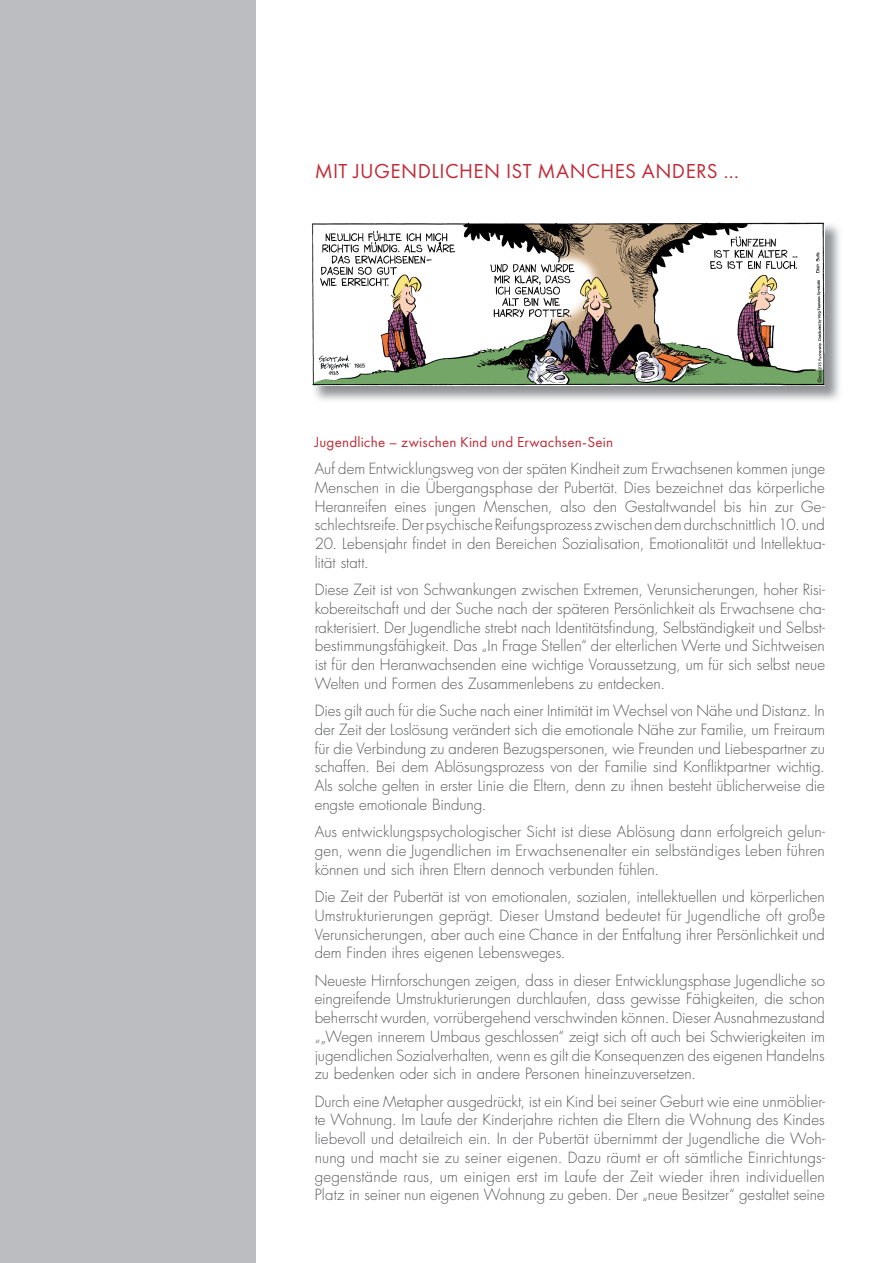
<style>
.page{position:relative;width:893px;height:1263px;background:#fff}
.page>*{position:absolute;margin:0;border:0;box-sizing:border-box;transform-origin:0 0}
.t1{font:21px "Futura PT";letter-spacing:.02em;color:#bf2b37}
.t2{font:300 15px/18.8px "Futura";color:#57585a;text-align:justify}
.t3{font:15px "Futura PT";letter-spacing:.01em;color:#bf2b37}
</style>
<div class="page">
<div style="left:0;top:0;width:255px;height:1263px;background:#bcbdc0"></div>
<img style="left:314px;top:224px;width:526px;height:177px">
<img style="left:311px;top:222px;width:514px;height:164px">
<h1 class="t1" style="left:315px;top:158px;width:426px">MIT JUGENDLICHEN IST MANCHES ANDERS …</h1>
<p class="t3" style="left:315px;top:433px;width:300px">Jugendliche – zwischen Kind und Erwachsen-Sein</p>
<p class="t2" style="left:315px;top:459px;width:512px">Auf dem Entwicklungsweg von der späten Kindheit zum Erwachsenen kommen junge Menschen in die Übergangsphase der Pubertät. Dies bezeichnet das körperliche Heranreifen eines jungen Menschen, also den Gestaltwandel bis hin zur Ge&shy;schlechtsreife. Der psychische Reifungsprozess zwischen dem durchschnittlich 10. und</p>
<p class="t2" style="left:315px;top:534px;width:512px">20. Lebensjahr findet in den Bereichen Sozialisation, Emotionalität und Intellektua&shy;lität statt.</p>
<p class="t2" style="left:315px;top:580px;width:512px">Diese Zeit ist von Schwankungen zwischen Extremen, Verunsicherungen, hoher Risi&shy;kobereitschaft und der Suche nach der späteren Persönlichkeit als Erwachsene cha&shy;rakterisiert. Der Jugendliche strebt nach Identitätsfindung, Selbständigkeit und Selbst&shy;bestimmungsfähigkeit. Das</p>
<p class="t2" style="left:315px;top:637px;width:512px;text-indent:173px">In Frage Stellen“ der elterlichen Werte und Sichtweisen ist für den Heranwachsenden eine wichtige Voraussetzung, um für sich selbst neue Welten und Formen des Zusammenlebens zu entdecken.</p>
<p class="t2" style="left:315px;top:701px;width:512px">Dies gilt auch für die Suche nach einer Intimität im Wechsel von Nähe und Distanz. In der Zeit der Loslösung verändert sich die emotionale Nähe zur Familie, um Freiraum für die Verbindung zu anderen Bezugspersonen, wie Freunden und Liebespartner zu schaffen. Bei dem Ablösungsprozess von der Familie sind Konfliktpartner wichtig.<br>Als solche gelten in erster Linie die Eltern, denn zu ihnen besteht üblicherweise die engste emotionale Bindung.</p>
<p class="t2" style="left:315px;top:822px;width:512px">Aus entwicklungspsychologischer Sicht ist diese Ablösung dann erfolgreich gelun&shy;gen, wenn die Jugendlichen im Erwachsenenalter ein selbständiges Leben führen können und sich ihren Eltern dennoch verbunden fühlen.</p>
<p class="t2" style="left:315px;top:887px;width:512px">Die Zeit der Pubertät ist von emotionalen, sozialen, intellektuellen und körperlichen Umstrukturierungen geprägt. Dieser Umstand bedeutet für Jugendliche oft große Verunsicherungen, aber auch eine Chance in der Entfaltung ihrer Persönlichkeit und dem Finden ihres eigenen Lebensweges.</p>
<p class="t2" style="left:315px;top:971px;width:512px">Neueste Hirnforschungen zeigen, dass in dieser Entwicklungsphase Jugendliche so eingreifende Umstrukturierungen durchlaufen, dass gewisse Fähigkeiten, die schon beherrscht wurden, vorrübergehend verschwinden können. Dieser Ausnahmezustand</p>
<p class="t2" style="left:315px;top:1036px;width:7px">“</p>
<p class="t2" style="left:482px;top:646px;width:7px">“</p>
<p class="t2" style="left:315px;top:1027px;width:512px;text-indent:6px">„Wegen innerem Umbaus geschlossen“ zeigt sich oft auch bei Schwierigkeiten im jugendlichen Sozialverhalten, wenn es gilt die Konsequenzen des eigenen Handelns zu bedenken oder sich in andere Personen hineinzuversetzen.</p>
<p class="t2" style="left:315px;top:1092px;width:512px">Durch eine Metapher ausgedrückt, ist ein Kind bei seiner Geburt wie eine unmöblier&shy;te Wohnung. Im Laufe der Kinderjahre richten die Eltern die Wohnung des Kindes liebevoll und detailreich ein. In der Pubertät übernimmt der Jugendliche die Woh&shy;nung und macht sie zu seiner eigenen. Dazu räumt er oft sämtliche Einrichtungs&shy;gegenstände raus, um einigen erst im Laufe der Zeit wieder ihren individuellen Platz in seiner nun eigenen Wohnung zu geben. Der</p>
<p class="t2" style="left:642px;top:1194px;width:7px">“</p>
<p class="t2" style="left:648px;top:1185px;width:178px">neue Besitzer“ gestaltet seine</p>
</div>
